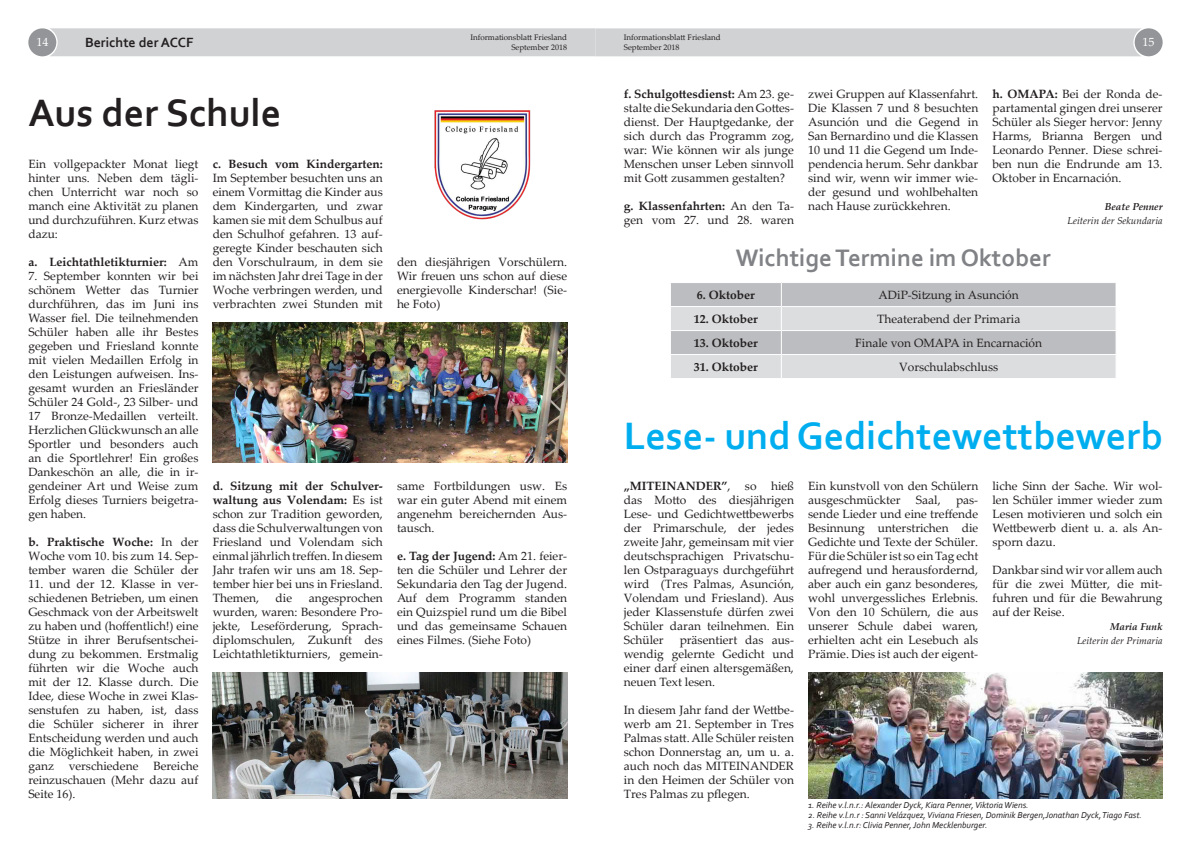
<style>
.page{position:relative;width:1191px;height:842px;background:#fff}
.page>*{position:absolute;margin:0;border:0;box-sizing:border-box;transform-origin:0 0}
.t1{font:700 40px "Corbel";color:#00aeef}
.t2{font:700 40px "Corbel";color:#231f20}
.t3{font:700 25px "Corbel";color:#808285}
.t4{font:700 14px "Corbel";color:#231f20}
.t5{font:12px/14px "Palatino Linotype";color:#231f20;text-align:justify}
.t6{font:700 12px "Palatino Linotype";color:#231f20}
.t7{font:12px "Palatino Linotype";color:#fff}
.t8{font:italic 10px "Palatino Linotype";color:#231f20}
.t9{font:italic 700 10px "Palatino Linotype";color:#231f20}
.t10{font:italic 9px "Corbel";color:#231f20}
.t11{font:8px/10px "Palatino Linotype";color:#231f20}
.s1{font-weight:400}
.s2{font-weight:700}
</style>
<div class="page">
<div style="left:28px;top:28px;width:28px;height:28px;background:#939598;border-radius:50%"></div>
<div style="left:49px;top:28px;width:1092px;height:28px;background:#d1d2d4"></div>
<div style="left:1134px;top:28px;width:28px;height:28px;background:#939598;border-radius:50%"></div>
<img style="left:434px;top:110px;width:97px;height:110px">
<img style="left:213px;top:322px;width:354px;height:140px">
<img style="left:213px;top:672px;width:354px;height:126px">
<svg style="left:671px;top:283px;width:445px;height:95px;background:#ceced1"></svg>
<hr style="left:670px;top:306px;width:111px;height:1px;background:#fff">
<img style="left:808px;top:672px;width:354px;height:126px">
<p class="t11" style="left:470px;top:32px;width:98px">Informationsblatt Friesland</p>
<p class="t11" style="left:624px;top:32px;width:98px">Informationsblatt Friesland<br>September 2018</p>
<p class="t4" style="left:85px;top:33px;width:110px">Berichte der ACCF</p>
<p class="t7" style="left:36px;top:34px;width:13px">14</p>
<p class="t7" style="left:1142px;top:33px;width:13px">15</p>
<p class="t11" style="left:511px;top:42px;width:57px">September 2018</p>
<p class="t2" style="left:28px;top:88px;width:254px">Aus der Schule</p>
<p class="t5" style="left:28px;top:156px;width:172px">Ein vollgepackter Monat liegt hinter uns. Neben dem tägli&shy;chen Unterricht war noch so manch eine Aktivität zu planen und durchzuführen. Kurz etwas dazu:</p>
<p class="t6" style="left:28px;top:253px;width:172px">a. Leichtathletikturnier: <span class="s1">Am</span></p>
<p class="t5" style="left:28px;top:268px;width:172px">7. September konnten wir bei schönem Wetter das Turnier durchführen, das im Juni ins Wasser fiel. Die teilnehmenden Schüler haben alle ihr Bestes gegeben und Friesland konnte mit vielen Medaillen Erfolg in den Leistungen aufweisen. Ins&shy;gesamt wurden an Friesländer Schüler 24 Gold-, 23 Silber- und 17 Bronze-Medaillen verteilt.<br>Herzlichen Glückwunsch an alle Sportler und besonders auch an die Sportlehrer! Ein großes Dankeschön an alle, die in ir&shy;gendeiner Art und Weise zum Erfolg dieses Turniers beigetra&shy;gen haben.</p>
<p class="t5" style="left:28px;top:534px;width:172px"><span class="s2">b. Praktische Woche:</span> In der Woche vom 10. bis zum 14. Sep&shy;tember waren die Schüler der</p>
<p class="t5" style="left:28px;top:576px;width:172px">11. und der 12. Klasse in ver&shy;schiedenen Betrieben, um einen Geschmack von der Arbeitswelt zu haben und (hoffentlich!) eine Stütze in ihrer Berufsentschei&shy;dung zu bekommen. Erstmalig führten wir die Woche auch mit der 12. Klasse durch. Die Idee, diese Woche in zwei Klas&shy;senstufen zu haben, ist, dass die Schüler sicherer in ihrer Entscheidung werden und auch die Möglichkeit haben, in zwei ganz verschiedene Bereiche</p>
<p class="t5" style="left:28px;top:772px;width:172px">reinzuschauen (Mehr dazu auf<br>Seite 16).</p>
<p class="t5" style="left:213px;top:157px;width:172px"><span class="s2">c. Besuch vom Kindergarten:<br></span>Im September besuchten uns an einem Vormittag die Kinder aus dem Kindergarten, und zwar kamen sie mit dem Schulbus auf den Schulhof gefahren. 13 auf&shy;geregte Kinder beschauten sich den Vorschulraum, in dem sie im nächsten Jahr drei Tage in der Woche verbringen werden, und verbrachten zwei Stunden mit</p>
<p class="t5" style="left:213px;top:479px;width:172px"><span class="s2">d. Sitzung mit der Schulver&shy;waltung aus Volendam:</span> Es ist schon zur Tradition geworden, dass die Schulverwaltungen von Friesland und Volendam sich einmal jährlich treffen. In diesem Jahr trafen wir uns am 18. Sep&shy;tember hier bei uns in Friesland.<br>Themen,</p>
<p class="t5" style="left:213px;top:591px;width:172px;text-indent:96px">angesprochen wurden, waren: Besondere Pro&shy;jekte, Leseförderung, Sprach&shy;diplomschulen, Zukunft des Leichtathletikturniers, gemein-</p>
<p class="t5" style="left:276px;top:591px;width:18px">die</p>
<p class="t5" style="left:397px;top:254px;width:172px">den diesjährigen Vorschülern.<br>Wir freuen uns schon auf diese energievolle Kinderschar! (Sie&shy;he Foto)</p>
<p class="t5" style="left:397px;top:479px;width:172px">same Fortbildungen usw. Es war ein guter Abend mit einem angenehm bereichernden Aus&shy;tausch.</p>
<p class="t5" style="left:397px;top:549px;width:172px"><span class="s2">e. Tag der Jugend:</span> Am 21. feier&shy;ten die Schüler und Lehrer der Sekundaria den Tag der Jugend.<br>Auf dem Programm standen ein Quizspiel rund um die Bibel und das gemeinsame Schauen eines Filmes. (Siehe Foto)</p>
<p class="t5" style="left:624px;top:87px;width:172px"><span class="s2">f. Schulgottesdienst:</span> Am 23. ge&shy;stalte die Sekundaria den Gottes&shy;dienst. Der Hauptgedanke, der sich durch das Programm zog, war: Wie können wir als junge Menschen unser Leben sinnvoll mit Gott zusammen gestalten?</p>
<p class="t5" style="left:624px;top:199px;width:172px"><span class="s2">g. Klassenfahrten:</span> An den Ta&shy;gen vom 27. und 28. waren</p>
<p class="t5" style="left:808px;top:86px;width:172px">zwei Gruppen auf Klassenfahrt.<br>Die Klassen 7 und 8 besuchten Asunción und die Gegend in San Bernardino und die Klassen 10 und 11 die Gegend um Inde&shy;pendencia herum. Sehr dankbar sind wir, wenn wir immer wie&shy;der gesund und wohlbehalten nach Hause zurückkehren.</p>
<p class="t5" style="left:992px;top:86px;width:172px"><span class="s2">h. OMAPA:</span> Bei der Ronda de&shy;partamental gingen drei unserer Schüler als Sieger hervor: Jenny Harms, Brianna Bergen und Leonardo Penner. Diese schrei&shy;ben nun die Endrunde am 13.<br>Oktober in Encarnación.</p>
<p class="t9" style="left:1104px;top:199px;width:59px">Beate Penner</p>
<p class="t8" style="left:1067px;top:213px;width:97px">Leiterin der Sekundaria</p>
<p class="t3" style="left:735px;top:242px;width:317px">Wichtige Termine im Oktober</p>
<p class="t6" style="left:697px;top:286px;width:59px">6. Oktober</p>
<p class="t5" style="left:878px;top:287px;width:142px">ADiP-Sitzung in Asunción</p>
<p class="t6" style="left:694px;top:310px;width:65px">12. Oktober</p>
<p class="t5" style="left:877px;top:311px;width:145px">Theaterabend der Primaria</p>
<p class="t6" style="left:694px;top:334px;width:65px">13. Oktober</p>
<p class="t5" style="left:855px;top:335px;width:188px">Finale von OMAPA in Encarnación</p>
<p class="t6" style="left:694px;top:358px;width:65px">31. Oktober</p>
<p class="t5" style="left:899px;top:359px;width:101px">Vorschulabschluss</p>
<p class="t1" style="left:624px;top:411px;width:540px">Lese- und Gedichtewettbewerb</p>
<p class="t5" style="left:624px;top:479px;width:172px"><span class="s2">„MITEINANDER”</span>, so hieß das Motto des diesjährigen Lese- und Gedichtwettbewerbs der Primarschule, der jedes zweite Jahr, gemeinsam mit vier deutschsprachigen Privatschu&shy;len Ostparaguays durchgeführt wird (Tres Palmas, Asunción, Volendam und Friesland). Aus jeder Klassenstufe dürfen zwei Schüler daran teilnehmen. Ein Schüler</p>
<p class="t5" style="left:808px;top:479px;width:172px">Ein kunstvoll von den Schülern ausgeschmückter</p>
<p class="t5" style="left:992px;top:479px;width:172px">liche Sinn der Sache. Wir wol&shy;len Schüler immer wieder zum Lesen motivieren und solch ein Wettbewerb dient u. a. als An-</p>
<p class="t5" style="left:992px;top:535px;width:65px">sporn dazu.</p>
<p class="t5" style="left:992px;top:563px;width:172px">Dankbar sind wir vor allem auch für die zwei Mütter, die mit&shy;fuhren und für die Bewahrung auf der Reise.</p>
<p class="t9" style="left:1110px;top:620px;width:54px">Maria Funk</p>
<p class="t8" style="left:1077px;top:634px;width:87px">Leiterin der Primaria</p>
<p class="t5" style="left:916px;top:493px;width:26px">Saal,</p>
<p class="t5" style="left:808px;top:493px;width:172px;text-indent:148px">pas&shy;sende Lieder und eine treffende Besinnung unterstrichen die Gedichte und Texte der Schüler.</p>
<p class="t5" style="left:808px;top:549px;width:172px">Für die Schüler ist so ein Tag echt aufregend und herausfordernd, aber auch ein ganz besonderes, wohl unvergessliches Erlebnis.<br>Von den 10 Schülern, die aus unserer Schule dabei waren, erhielten acht ein Lesebuch als Prämie. Dies ist auch der eigent-</p>
<p class="t5" style="left:624px;top:633px;width:172px;text-indent:56px">präsentiert das aus&shy;wendig gelernte Gedicht und einer darf einen altersgemäßen, neuen Text lesen.</p>
<p class="t5" style="left:624px;top:703px;width:172px">In diesem Jahr fand der Wettbe&shy;werb am 21. September in Tres Palmas statt. Alle Schüler reisten schon Donnerstag an, um u. a. auch noch das MITEINANDER in den Heimen der Schüler von Tres Palmas zu pflegen.</p>
<p class="t10" style="left:808px;top:799px;width:222px">1. Reihe v.l.n.r.: Alexander Dyck, Kiara Penner, Viktoria Wiens.</p>
<p class="t10" style="left:808px;top:809px;width:335px">2. Reihe v.l.n.r : Sanni Velázquez, Viviana Friesen, Dominik Bergen,Jonathan Dyck, Tiago Fast.</p>
<p class="t10" style="left:808px;top:819px;width:181px">3. Reihe v.l.n.r: Clivia Penner, John Mecklenburger.</p>
</div>
